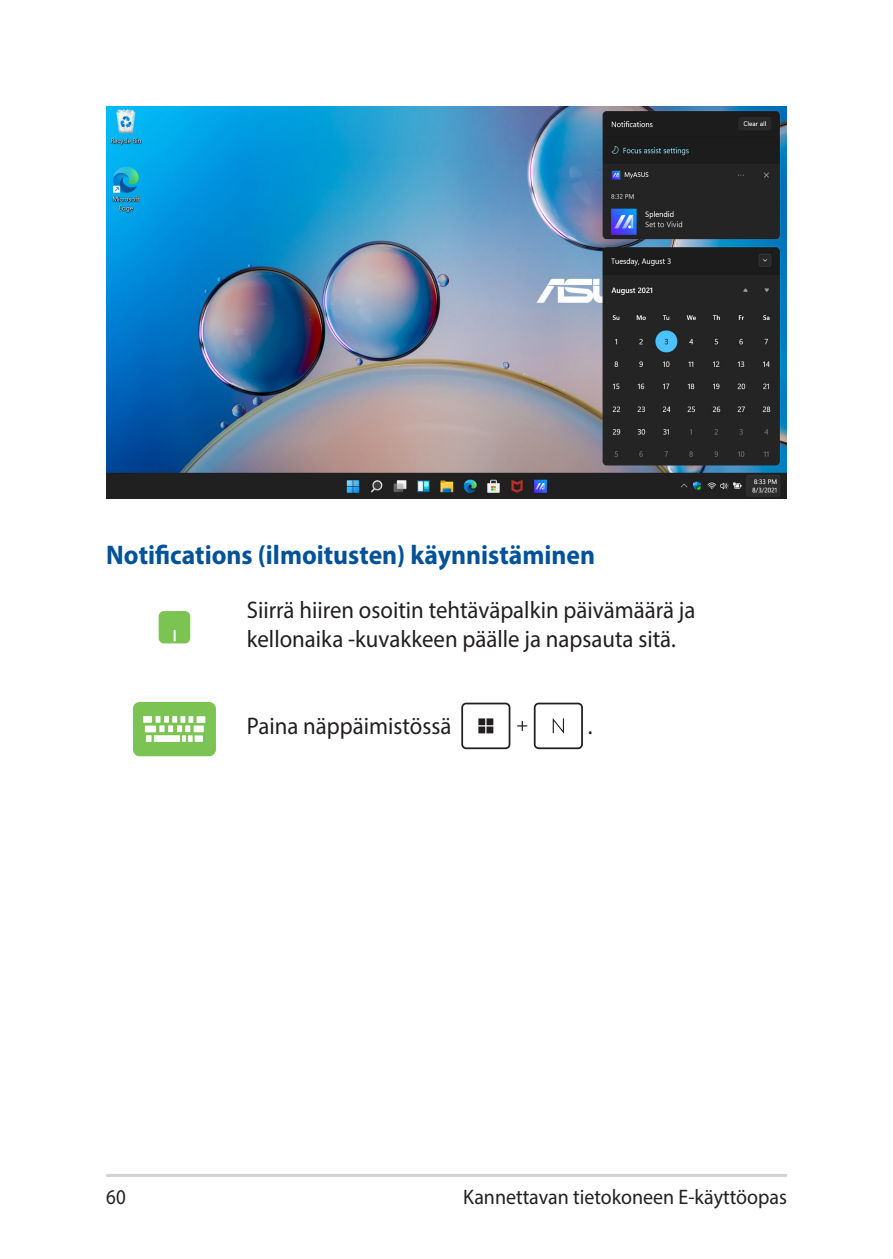
<style>
.page{position:relative;width:893px;height:1259px;background:#fff}
.page>*{position:absolute;margin:0;border:0;box-sizing:border-box;transform-origin:0 0}
.t1{font:700 27px "Myriad Pro";color:#01529a;scale:.95 1}
.t2{font:24px/28.8px "Myriad Pro";color:#231f20;scale:.95 1}
.t3{font:21px "Myriad Pro";color:#231f20;scale:.95 1}
.t4{font:21px "Myriad Pro";color:#231f20;scale:.9 1}
</style>
<div class="page">
<hr style="left:106px;top:1174px;width:681px;height:3px;background:#d1d2d4">
<div style="left:159px;top:611px;width:31px;height:32px;background:#7bc352;border-radius:5px"></div>
<svg style="left:174px;top:630px;width:2px;height:11px"></svg>
<div style="left:134px;top:703px;width:81px;height:52px;background:#7bc352;border-radius:6px"></div>
<div style="left:133px;top:702px;width:83px;height:54px;border:2px solid #7bc352;border-radius:6px"></div>
<div style="left:197px;top:716px;width:8px;height:7px;background:#fff"></div>
<div style="left:145px;top:725px;width:11px;height:7px;background:#fff"></div>
<div style="left:146px;top:735px;width:6px;height:7px;background:#fff"></div>
<div style="left:154px;top:735px;width:26px;height:7px;background:#fff"></div>
<div style="left:194px;top:725px;width:10px;height:7px;background:#fff"></div>
<svg style="left:156px;top:716px;width:37px;height:26px"></svg>
<div style="left:195px;top:735px;width:8px;height:7px;background:#fff"></div>
<div style="left:143px;top:716px;width:9px;height:6px;background:#fff"></div>
<div style="left:534px;top:702px;width:49px;height:47px;border:2px solid #231f20;border-radius:4px"></div>
<svg style="left:517px;top:721px;width:10px;height:10px"></svg>
<div style="left:461px;top:702px;width:49px;height:47px;border:2px solid #231f20;border-radius:4px"></div>
<svg style="left:553px;top:718px;width:11px;height:16px"></svg>
<div style="left:478px;top:726px;width:7px;height:7px;background:#231f20"></div>
<div style="left:486px;top:718px;width:7px;height:7px;background:#231f20"></div>
<div style="left:478px;top:718px;width:7px;height:7px;background:#231f20"></div>
<div style="left:486px;top:726px;width:7px;height:7px;background:#231f20"></div>
<img style="left:106px;top:106px;width:681px;height:393px">
<p class="t1" style="left:106px;top:537px;width:516px">Notifications (ilmoitusten) käynnistäminen</p>
<p class="t2" style="left:247px;top:595px;width:474px">Siirrä hiiren osoitin tehtäväpalkin päivämäärä ja kellonaika -kuvakkeen päälle ja napsauta sitä.</p>
<p class="t2" style="left:247px;top:711px;width:217px">Paina näppäimistössä</p>
<p class="t2" style="left:588px;top:711px;width:6px">.</p>
<p class="t4" style="left:106px;top:1184px;width:23px">60</p>
<p class="t3" style="left:463px;top:1184px;width:342px">Kannettavan tietokoneen E-käyttöopas</p>
</div>
